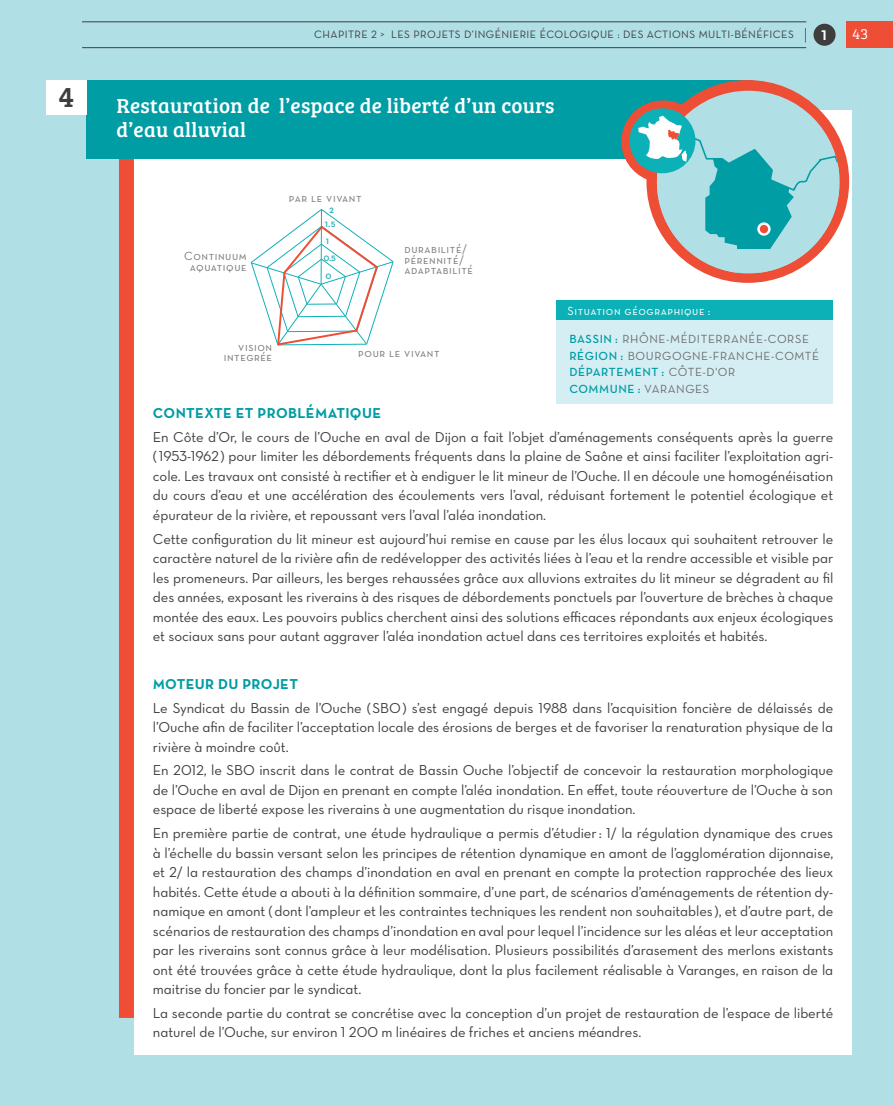
<style>
.page{position:relative;width:893px;height:1106px;background:#b0dfe5}
.page>*{position:absolute;margin:0;border:0;box-sizing:border-box;transform-origin:0 0}
.t1{font:700 27px "The Serif";color:#3e3e3f}
.t2{font:21px/24px "Bree Serif";letter-spacing:.015em;color:#fff}
.t3{font:18.9px "Neutra Text Demi SC Alt";color:#fff}
.t4{font:300 15px "Bree Serif";color:#fff}
.t5{font:14.7px/19.5px "Neutra Text Book Alt";letter-spacing:-.005em;color:#3e3e3f;text-align:justify}
.soustitre{font:14.7px "Neutra Text Bold SC Alt";letter-spacing:.025em;color:#009da5}
.t6{font:12px/10.5px "Neutra Text Book SC Alt";letter-spacing:.05em;color:#7a7c7f;text-align:center}
.soustitre-2{font:12px "Neutra Text Book SC Alt";letter-spacing:.05em;color:#6c6d70}
.soustitre-3{font:12px "Neutra Text Demi SC Alt";letter-spacing:.05em;color:#009da5}
.t7{font:12px "Neutra Text Book SC Alt";letter-spacing:.05em;color:#fff}
.t8{font:10.8px "Neutra Text Book Alt";letter-spacing:.04em;color:#3e3e3f}
.t9{font:10.5px "Neutra Text Demi SC Alt";color:#2db2bb}
.s1{font-family:"Neutra Text Demi SC Alt";color:#009da5}
.s2{font-family:"Neutra Text Book SC Alt";color:#6c6d70}
</style>
<div class="page">
<div style="left:846px;top:21px;width:47px;height:27px;background:#ef4e36"></div>
<div style="left:134px;top:111px;width:717px;height:943px;background:#fff"></div>
<div style="left:119px;top:139px;width:15px;height:878px;background:#ef4e36"></div>
<hr style="left:82px;top:21px;width:724px;height:1px;background:#3e3e3f">
<hr style="left:82px;top:47px;width:724px;height:1px;background:#3e3e3f">
<div style="left:813px;top:24px;width:23px;height:22px;background:#3e3e3f;border-radius:50%"></div>
<svg style="left:805px;top:28px;width:1px;height:15px"></svg>
<div style="left:87px;top:80px;width:666px;height:78px;background:#009da5"></div>
<div style="left:46px;top:80px;width:41px;height:35px;background:#fff"></div>
<div style="left:557px;top:319px;width:276px;height:85px;background:#d5eef3"></div>
<div style="left:557px;top:300px;width:276px;height:19px;background:#0cb0b7"></div>
<svg style="left:251px;top:209px;width:143px;height:136px"></svg>
<div style="left:202px;top:342px;width:70px;height:21px;background:#fff"></div>
<div style="left:325px;top:272px;width:8px;height:8px;background:#fff"></div>
<svg style="left:621px;top:80px;width:228px;height:203px"></svg>
<div style="left:657px;top:91px;width:182px;height:182px;background:#b0dfe5;border-radius:50%"></div>
<div style="left:629px;top:108px;width:66px;height:65px;background:#0cb0b7;border-radius:50%"></div>
<svg style="left:638px;top:116px;width:201px;height:156px"></svg>
<p class="t1" style="left:59px;top:70px;width:17px">4</p>
<p class="t8" style="left:314px;top:28px;width:481px">CHAPITRE 2 &gt; LES PROJETS D’INGÉNIERIE ÉCOLOGIQUE : DES ACTIONS MULTI-BÉNÉFICES</p>
<p class="t3" style="left:821px;top:22px;width:7px">1</p>
<p class="t4" style="left:853px;top:23px;width:17px">43</p>
<p class="t2" style="left:116px;top:92px;width:439px">Restauration de l’espace de liberté d’un cours d’eau alluvial</p>
<p class="t6" style="left:289px;top:192px;width:74px">par le vivant</p>
<p class="t9" style="left:329px;top:203px;width:6px">2</p>
<p class="t6" style="left:184px;top:251px;width:64px">Continuum aquatique</p>
<p class="t6" style="left:224px;top:341px;width:50px;text-align:right">vision integrée</p>
<p class="t9" style="left:325px;top:216px;width:12px">1.5</p>
<p class="t9" style="left:326px;top:234px;width:5px">1</p>
<p class="t9" style="left:324px;top:251px;width:14px">0.5</p>
<p class="t9" style="left:325px;top:269px;width:8px">0</p>
<p class="t6" style="left:404px;top:244px;width:70px;text-align:left">durabilité/ pérennité/ adaptabilité</p>
<p class="t6" style="left:358px;top:347px;width:83px">pour le vivant</p>
<p class="t7" style="left:568px;top:304px;width:144px">Situation géographique :</p>
<p class="soustitre-2" style="left:569px;top:332px;width:241px"><span class="s1">BASSIN :</span> RHÔNE-MÉDITERRANÉE-CORSE</p>
<p class="soustitre-2" style="left:569px;top:348px;width:251px"><span class="s1">RÉGION :</span> BOURGOGNE-FRANCHE-COMTÉ</p>
<p class="soustitre-3" style="left:569px;top:365px;width:167px">DÉPARTEMENT : <span class="s2">CÔTE-D'OR</span></p>
<p class="soustitre-3" style="left:569px;top:381px;width:141px">COMMUNE : <span class="s2">VARANGES</span></p>
<p class="soustitre" style="left:153px;top:404px;width:230px">CONTEXTE ET PROBLÉMATIQUE</p>
<p class="t5" style="left:153px;top:427px;width:682px">En Côte d’Or, le cours de l’Ouche en aval de Dijon a fait l’objet d’aménagements conséquents après la guerre (1953-1962) pour limiter les débordements fréquents dans la plaine de Saône et ainsi faciliter l’exploitation agri&shy;cole. Les travaux ont consisté à rectifier et à endiguer le lit mineur de l’Ouche. Il en découle une homogénéisation du cours d’eau et une accélération des écoulements vers l’aval, réduisant fortement le potentiel écologique et épurateur de la rivière, et repoussant vers l’aval l’aléa inondation.</p>
<p class="t5" style="left:153px;top:529px;width:682px">Cette configuration du lit mineur est aujourd’hui remise en cause par les élus locaux qui souhaitent retrouver le caractère naturel de la rivière afin de redévelopper des activités liées à l’eau et la rendre accessible et visible par les promeneurs. Par ailleurs, les berges rehaussées grâce aux alluvions extraites du lit mineur se dégradent au fil des années, exposant les riverains à des risques de débordements ponctuels par l’ouverture de brèches à chaque montée des eaux. Les pouvoirs publics cherchent ainsi des solutions efficaces répondants aux enjeux écologiques et sociaux sans pour autant aggraver l’aléa inondation actuel dans ces territoires exploités et habités.</p>
<p class="soustitre" style="left:153px;top:674px;width:147px">MOTEUR DU PROJET</p>
<p class="t5" style="left:153px;top:697px;width:682px">Le Syndicat du Bassin de l’Ouche (SBO) s’est engagé depuis 1988 dans l’acquisition foncière de délaissés de l’Ouche afin de faciliter l’acceptation locale des érosions de berges et de favoriser la renaturation physique de la rivière à moindre coût.</p>
<p class="t5" style="left:153px;top:760px;width:682px">En 2012, le SBO inscrit dans le contrat de Bassin Ouche l’objectif de concevoir la restauration morphologique de l’Ouche en aval de Dijon en prenant en compte l’aléa inondation. En effet, toute réouverture de l’Ouche à son espace de liberté expose les riverains à une augmentation du risque inondation.</p>
<p class="t5" style="left:153px;top:823px;width:682px">En première partie de contrat, une étude hydraulique a permis d’étudier : 1/ la régulation dynamique des crues à l’échelle du bassin versant selon les principes de rétention dynamique en amont de l’agglomération dijonnaise, et 2/ la restauration des champs d’inondation en aval en prenant en compte la protection rapprochée des lieux habités. Cette étude a abouti à la définition sommaire, d’une part, de scénarios d’aménagements de rétention dy&shy;namique en amont (dont l’ampleur et les contraintes techniques les rendent non souhaitables ), et d’autre part, de scénarios de restauration des champs d’inondation en aval pour lequel l’incidence sur les aléas et leur acceptation par les riverains sont connus grâce à leur modélisation. Plusieurs possibilités d’arasement des merlons existants ont été trouvées grâce à cette étude hydraulique, dont la plus facilement réalisable à Varanges, en raison de la maitrise du foncier par le syndicat.</p>
<p class="t5" style="left:153px;top:1003px;width:682px">La seconde partie du contrat se concrétise avec la conception d’un projet de restauration de l’espace de liberté naturel de l’Ouche, sur environ 1 200 m linéaires de friches et anciens méandres.</p>
</div>
